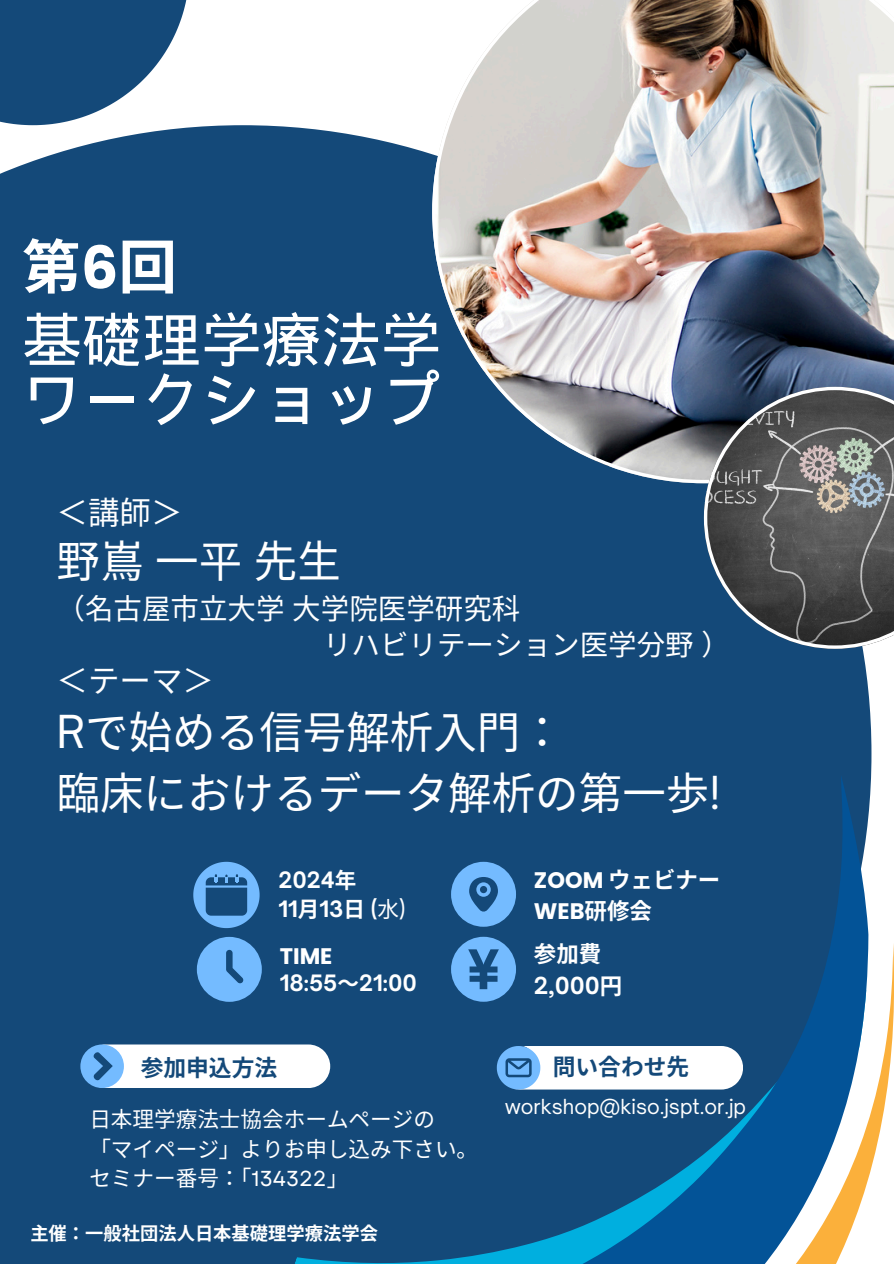
<style>
.page{position:relative;width:894px;height:1264px;background:#fff}
.page>*{position:absolute;margin:0;border:0;box-sizing:border-box;transform-origin:0 0}
.t1{font:59.85px/59.7px "Wen Quan Yi Micro Hei";color:#fff}
.t2{font:700 58.8px "Noto Sans CJ Ksc";color:#fff}
.t3{font:43.5px/60.8px "Noto Sans CJ Ksc";color:#fff}
.t4{font:31.5px "Noto Sans CJ Ksc";color:#fff}
.t5{font:28.5px/36px "Noto Sans CJ Ksc";color:#fff}
.t6{font:700 22.8px "Noto Sans CJ Ksc";color:#144979}
.t7{font:700 22.5px/30.8px "Noto Sans CJ Ksc";color:#fff}
.t8{font:700 22.5px/31.5px "Open Sauce One";color:#fff}
.t9{font:700 22.5px "Poppins";color:#fff}
.t10{font:21.6px/29.7px "Noto Sans CJ Ksc";color:#fff}
.t11{font:700 21.6px/29.2px "Open Sauce One";color:#fff}
.t12{font:19.8px "Open Sauce One";color:#fff}
.t13{font:700 18.3px "Noto Sans CJ Ksc";color:#fff}
.s1{font-family:"Poppins"}
.s2{font-family:"Open Sauce One"}
.s3{font-family:"Noto Sans CJ Ksc"}
.s4{font-family:"Noto Sans CJ Ksc";font-weight:400}
.s5{font-weight:400}
.s6{font-family:"Garet"}
</style>
<div class="page">
<div style="left:0;top:125px;width:871px;height:1138px;background:#144979"></div>
<img style="left:432px;top:0;width:461px;height:483px">
<svg style="left:703px;top:387px;width:190px;height:262px;background:#575d62"></svg>
<svg style="left:0;top:0;width:187px;height:125px"></svg>
<svg style="left:396px;top:696px;width:476px;height:567px"></svg>
<svg style="left:622px;top:907px;width:271px;height:356px"></svg>
<div style="left:451px;top:936px;width:65px;height:65px;background:#74bbff;border-radius:50%"></div>
<svg style="left:468px;top:949px;width:30px;height:40px"></svg>
<svg style="left:193px;top:861px;width:66px;height:67px"></svg>
<svg style="left:197px;top:936px;width:65px;height:65px"></svg>
<svg style="left:451px;top:861px;width:65px;height:65px"></svg>
<svg style="left:80px;top:1044px;width:44px;height:44px"></svg>
<svg style="left:84px;top:1044px;width:246px;height:44px;background:#e1ecf6"></svg>
<div style="left:492px;top:1044px;width:45px;height:45px;background:#144979;border-radius:50%"></div>
<svg style="left:496px;top:1045px;width:246px;height:44px;background:#dbe8f3"></svg>
<p class="t2" style="left:22px;top:220px;width:157px">第<span class="s1">6</span>回</p>
<h6 class="t1" style="left:22px;top:310px;width:420px">基礎理学療法学ワークショップ</h6>
<h4 class="t4" style="left:56px;top:487px;width:128px">＜講師＞</h4>
<h4 class="t3" style="left:56px;top:528px;width:281px">野嶌一平先生</h4>
<h4 class="t5" style="left:323px;top:588px;width:408px;text-indent:-266px">（名古屋市立大学大学院医学研究科<br>リハビリテーション医学分野）</h4>
<p class="t4" style="left:56px;top:655px;width:159px">＜テーマ＞</p>
<p class="t3" style="left:56px;top:699px;width:665px"><span class="s2">R</span>で始める信号解析入門：<br>臨床におけるデータ解析の第一歩<span class="s2">!</span></p>
<h1 class="t11" style="left:278px;top:864px;width:128px">2024<span class="s3">年<br></span>11<span class="s3">月</span> 13<span class="s3">日</span> (<span class="s4">水</span><span class="s5">)</span></h1>
<h1 class="t9" style="left:280px;top:940px;width:54px">TIME</h1>
<h3 class="t11" style="left:280px;top:967px;width:139px">18:55<span class="s3">～</span>21:00</h3>
<p class="t6" style="left:141px;top:1049px;width:137px">参加申込方法</p>
<h5 class="t10" style="left:89px;top:1102px;width:390px">日本理学療法士協会ホームページの<br>「マイページ」よりお申し込み下さい。セミナー番号：「<span class="s6">134322</span>」</h5>
<h4 class="t13" style="left:30px;top:1218px;width:348px">主催： 一般社団法人日本基礎理学療法学会</h4>
<h2 class="t7" style="left:534px;top:863px;width:188px"><span class="s1">ZOOM</span> ウェビナー<br><span class="s1">WEB</span>研修会</h2>
<p class="t8" style="left:534px;top:937px;width:90px"><span class="s3">参加費<br></span>2,000<span class="s3">円</span></p>
<p class="t6" style="left:552px;top:1048px;width:138px">問い合わせ先</p>
<h6 class="t12" style="left:504px;top:1094px;width:243px">workshop@kiso.jspt.or.jp</h6>
</div>
